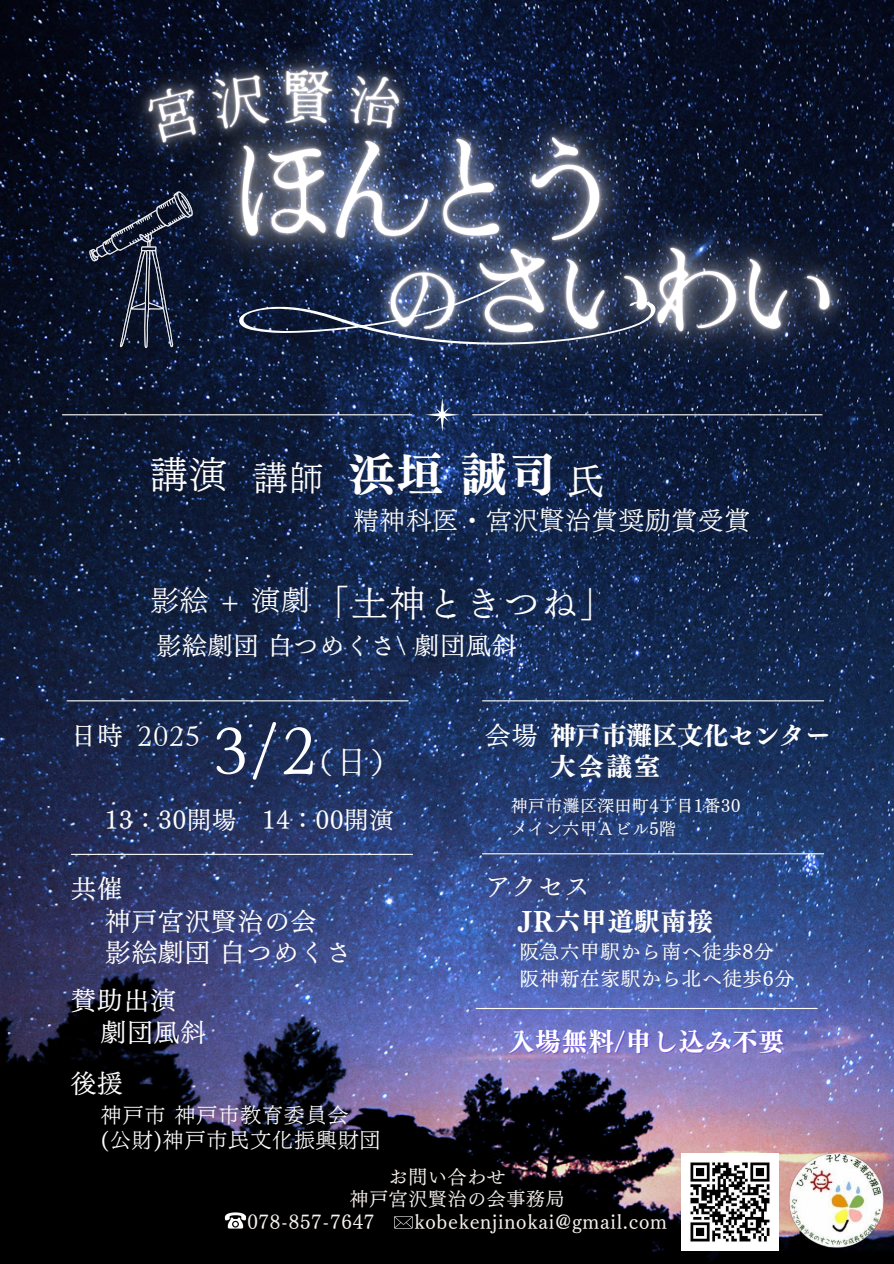
<style>
.page{position:relative;width:894px;height:1264px;background:#fff}
.page>*{position:absolute;margin:0;border:0;box-sizing:border-box;transform-origin:0 0}
.t1{font:67.2px "Hina Mincho";color:#fff}
.t2{font:46.2px "Canva UD Mincho Pr 6 N B";color:#fff}
.t3{font:37.95px "UD Mincho Pr 6 N L";color:#fff}
.t4{font:37.2px "Canva UD Mincho Pr 6 N M";color:#fff}
.t5{font:36.6px "UD Mincho Pr 6 N L";letter-spacing:.04em;color:#fff}
.t6{font:34.2px "UD Mincho Pr 6 N L";color:#fff}
.t7{font:31.2px "Hina Mincho";color:#fff}
.t8{font:28.35px "UD Mincho Pr 6 N L";color:#fff}
.t9{font:28.2px "Hina Mincho";color:#fff}
.t10{font:25.5px "Canva UD Mincho Pr 6 N M";letter-spacing:.04em;color:#fff}
.t11{font:25.5px "Canva UD Mincho Pr 6 N B";letter-spacing:.04em;color:#fff}
.t12{font:25.5px "UD Mincho Pr 6 N L";letter-spacing:.04em;color:#fff}
.t13{font:25.5px "Canva UD Mincho Pr 6 N B";color:#fff}
.t14{font:24.75px "Canva UD Mincho Pr 6 N M";letter-spacing:.04em;color:#fff}
.t15{font:24px "Canva UD Mincho Pr 6 N M";letter-spacing:.04em;color:#fff}
.t16{font:21px "UD Mincho Pr 6 N L";letter-spacing:.04em;color:#fff}
.t17{font:19.5px "Canva UD Mincho Pr 6 N M";letter-spacing:.04em;color:#fff}
.t18{font:18.9px "Canva UD Mincho Pr 6 N M";letter-spacing:.04em;color:#f6f2ee}
.t19{font:16.65px "Canva UD Mincho Pr 6 N M";letter-spacing:.04em;color:#fff}
.s1{color:rgb(94 23 235/.4)}
</style>
<div class="page">
<img style="left:0;top:0;width:893px;height:1263px">
<hr style="left:482px;top:700px;width:341px;height:1px;background:#fff">
<hr style="left:482px;top:853px;width:341px;height:1px;background:#fff">
<hr style="left:67px;top:700px;width:341px;height:1px;background:#fff">
<hr style="left:62px;top:414px;width:350px;height:1px;background:#fff">
<svg style="left:89px;top:216px;width:11px;height:131px"></svg>
<hr style="left:71px;top:853px;width:342px;height:2px;background:#fff">
<img style="left:789px;top:1153px;width:94px;height:94px">
<img style="left:681px;top:1153px;width:97px;height:97px">
<hr style="left:475px;top:1007px;width:342px;height:2px;background:#fff">
<svg style="left:394px;top:1216px;width:19px;height:12px"></svg>
<svg style="left:224px;top:1212px;width:22px;height:16px"></svg>
<img style="left:289px;top:392px;width:66px;height:19px">
<img style="left:80px;top:0;width:20px;height:216px">
<img style="left:100px;top:0;width:628px;height:392px">
<img style="left:355px;top:102px;width:538px;height:364px">
<h6 class="t3" style="left:150px;top:455px;width:79px">講演</h6>
<p class="t6" style="left:253px;top:461px;width:71px">講師</p>
<h6 class="t2" style="left:349px;top:451px;width:207px">浜垣誠司</h6>
<h6 class="t12" style="left:353px;top:507px;width:398px">精神科医・宮沢賢治賞奨励賞受賞</h6>
<p class="t4" style="left:567px;top:462px;width:35px">氏</p>
<p class="t8" style="left:150px;top:586px;width:161px">影絵 + 演劇</p>
<p class="t5" style="left:313px;top:584px;width:304px">「土神ときつね」</p>
<h5 class="t14" style="left:156px;top:632px;width:361px">影絵劇団白つめくさ\ 劇団風斜</h5>
<p class="t9" style="left:138px;top:713px;width:63px">2025</p>
<p class="t1" style="left:213px;top:696px;width:104px">3/2</p>
<p class="t13" style="left:550px;top:723px;width:282px">神戸市灘区文化センター</p>
<p class="t11" style="left:550px;top:753px;width:111px">大会議室</p>
<p class="t19" style="left:511px;top:797px;width:231px">神戸市灘区深田町4丁目 1番30</p>
<p class="t19" style="left:511px;top:820px;width:166px">メイン六甲Ａビル5階</p>
<p class="t10" style="left:485px;top:873px;width:107px">アクセス</p>
<p class="t11" style="left:517px;top:908px;width:196px">JR六甲道駅南接</p>
<p class="t17" style="left:519px;top:941px;width:256px">阪急六甲駅から南へ徒歩8分</p>
<p class="t17" style="left:519px;top:968px;width:276px">阪神新在家駅から北へ徒歩6分</p>
<p class="t10" style="left:71px;top:723px;width:54px">日時</p>
<p class="t10" style="left:485px;top:723px;width:54px">会場</p>
<p class="t7" style="left:303px;top:738px;width:99px">（日）</p>
<p class="t15" style="left:105px;top:807px;width:290px">13：30開場 14：00開演</p>
<p class="t10" style="left:71px;top:875px;width:54px">共催</p>
<p class="t10" style="left:105px;top:909px;width:213px">神戸宮沢賢治の会</p>
<p class="t10" style="left:105px;top:939px;width:248px">影絵劇団白つめくさ</p>
<p class="t10" style="left:71px;top:987px;width:107px">賛助出演</p>
<p class="t10" style="left:101px;top:1019px;width:107px">劇団風斜</p>
<p class="t10" style="left:71px;top:1070px;width:54px">後援</p>
<p class="t16" style="left:101px;top:1104px;width:249px">神戸市神戸市教育委員会</p>
<p class="t16" style="left:101px;top:1129px;width:281px">(公財)神戸市民文化振興財団</p>
<p class="t11" style="left:509px;top:1028px;width:275px"><span class="s1">入</span>場無料/申し込み不要</p>
<p class="t18" style="left:389px;top:1167px;width:118px">お問い合わせ</p>
<p class="t18" style="left:349px;top:1189px;width:216px">神戸宮沢賢治の会事務局</p>
<h3 class="t18" style="left:247px;top:1212px;width:129px">078-857-7647</h3>
<h3 class="t18" style="left:414px;top:1212px;width:254px">kobekenjinokai@gmail.com</h3>
</div>
